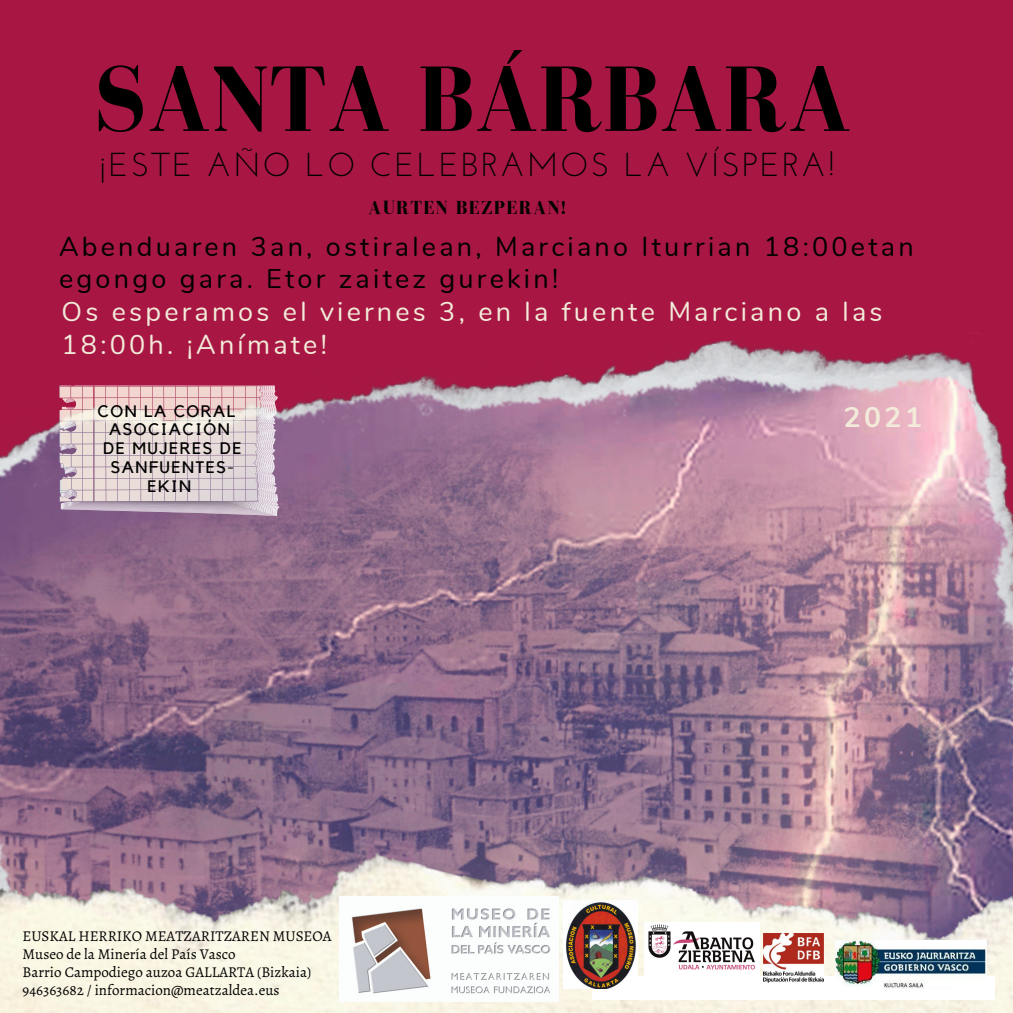
<style>
.page{position:relative;width:1013px;height:1013px;background:#fff}
.page>*{position:absolute;margin:0;border:0;box-sizing:border-box;transform-origin:0 0}
.t1{font:700 95.25px "Bodoni FLF";color:#000}
.t2{font:33.25px "Josefin Sans";letter-spacing:.07em;color:#000}
.t3{font:700 28.25px "Nunito";color:#f3ebda}
.t4{font:27px/32.8px "Nunito";letter-spacing:.12em;color:#000}
.t5{font:27px/32.8px "Nunito";letter-spacing:.12em;color:#f3ebda}
.t6{font:700 19.38px "Bodoni FLF";letter-spacing:.07em;color:#000}
.t7{font:16.62px/18.8px "Kollektif";letter-spacing:.09em;color:#000;text-align:center}
.t8{font:15px "Alegreya";color:#000}
</style>
<div class="page">
<div style="left:0;top:0;width:1012px;height:1012px;background:#a81744"></div>
<img style="left:0;top:340px;width:1012px;height:221px">
<img style="left:0;top:561px;width:1012px;height:451px">
<div style="left:592px;top:976px;width:403px;height:24px;background:#fff"></div>
<img style="left:644px;top:922px;width:115px;height:54px">
<img style="left:563px;top:900px;width:74px;height:88px">
<img style="left:836px;top:940px;width:151px;height:48px">
<img style="left:764px;top:933px;width:60px;height:49px">
<img style="left:339px;top:896px;width:219px;height:105px">
<svg style="left:59px;top:385px;width:220px;height:131px;background:#d9c6ca"></svg>
<p class="t1" style="left:93px;top:48px;width:759px">SANTA BÁRBARA</p>
<p class="t2" style="left:99px;top:151px;width:736px">¡ESTE AÑO LO CELEBRAMOS LA VÍSPERA!</p>
<p class="t6" style="left:368px;top:197px;width:199px">AURTEN BEZPERAN!</p>
<p class="t4" style="left:59px;top:230px;width:856px">Abenduaren 3an, ostiralean, Marciano Iturrian 18:00etan egongo gara. Etor zaitez gurekin!</p>
<p class="t5" style="left:61px;top:296px;width:822px">Os esperamos el viernes 3, en la fuente Marciano a las<br>18:00h. ¡Anímate!</p>
<p class="t7" style="left:98px;top:402px;width:139px">CON LA CORAL</p>
<p class="t7" style="left:109px;top:421px;width:122px">ASOCIACIÓN</p>
<p class="t7" style="left:103px;top:439px;width:140px">DE MUJERES DE</p>
<p class="t7" style="left:111px;top:458px;width:125px">SANFUENTES-<br>EKIN</p>
<p class="t8" style="left:23px;top:926px;width:310px">EUSKAL HERRIKO MEATZARITZAREN MUSEOA</p>
<p class="t8" style="left:23px;top:944px;width:215px">Museo de la Minería del País Vasco</p>
<p class="t8" style="left:23px;top:961px;width:290px">Barrio Campodiego auzoa GALLARTA (Bizkaia)</p>
<p class="t8" style="left:23px;top:979px;width:258px">946363682 / informacion@meatzaldea.eus</p>
<p class="t3" style="left:844px;top:399px;width:79px">2021</p>
</div>
